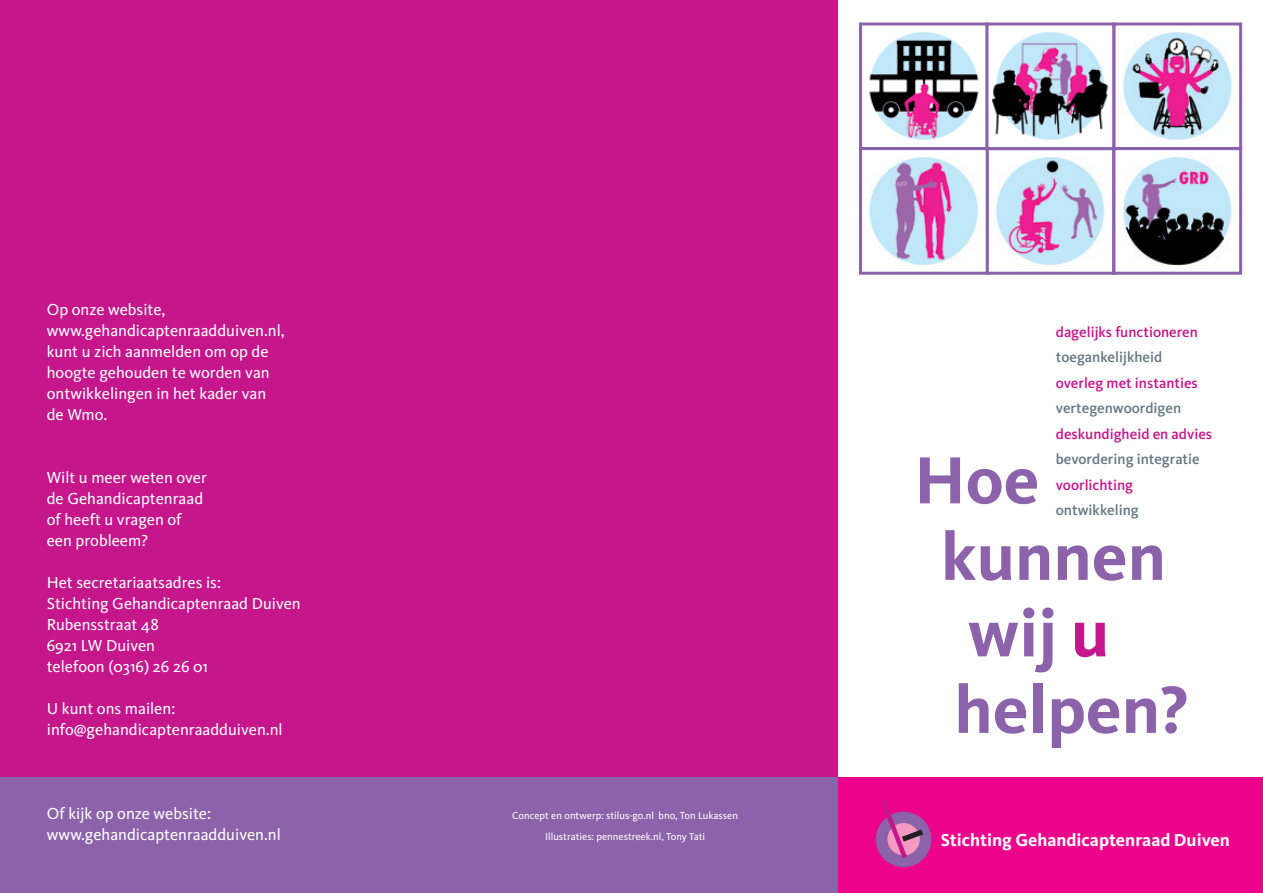
<style>
.page{position:relative;width:1263px;height:893px;background:#fff}
.page>*{position:absolute;margin:0;border:0;box-sizing:border-box;transform-origin:0 0}
.t1{font:700 69px "Kievit";color:#8c62aa}
.t2{font:700 18px "Kievit";color:#fff}
.t3{font:16.5px "Kievit";color:#fff}
.t4{font:500 15px "Kievit";color:#c5168c}
.t5{font:500 15px "Kievit";color:#647882}
.credit{font:10.5px "Kievit";color:#fff}
.s1{color:#c5168c}
</style>
<div class="page">
<div style="left:838px;top:777px;width:425px;height:116px;background:#ed028c"></div>
<div style="left:0;top:0;width:838px;height:788px;background:#c5168c"></div>
<div style="left:0;top:777px;width:838px;height:116px;background:#8c62aa"></div>
<div style="left:876px;top:812px;width:55px;height:55px;background:#8c62aa;border-radius:50%"></div>
<div style="left:876px;top:812px;width:55px;height:55px;border:1px solid #8c62aa;border-radius:50%"></div>
<svg style="left:881px;top:800px;width:41px;height:58px"></svg>
<img style="left:869px;top:32px;width:110px;height:108px">
<div style="left:859px;top:23px;width:130px;height:127px;border:3px solid #8c62aa"></div>
<img style="left:1123px;top:32px;width:109px;height:108px">
<div style="left:1112px;top:23px;width:130px;height:127px;border:3px solid #8c62aa"></div>
<img style="left:996px;top:156px;width:109px;height:109px">
<div style="left:985px;top:147px;width:130px;height:128px;border:3px solid #8c62aa"></div>
<img style="left:1123px;top:157px;width:109px;height:109px">
<div style="left:1112px;top:147px;width:130px;height:128px;border:3px solid #8c62aa"></div>
<img style="left:991px;top:32px;width:117px;height:108px">
<div style="left:985px;top:23px;width:130px;height:127px;border:3px solid #8c62aa"></div>
<img style="left:869px;top:157px;width:110px;height:108px">
<div style="left:859px;top:147px;width:130px;height:128px;border:3px solid #8c62aa"></div>
<p class="t3" style="left:47px;top:299px;width:120px">Op onze website,</p>
<p class="t3" style="left:47px;top:320px;width:239px">www.gehandicaptenraadduiven.nl,</p>
<p class="t3" style="left:47px;top:341px;width:223px">kunt u zich aanmelden om op de</p>
<p class="t3" style="left:47px;top:362px;width:224px">hoogte gehouden te worden van</p>
<p class="t3" style="left:47px;top:383px;width:221px">ontwikkelingen in het kader van</p>
<p class="t3" style="left:47px;top:404px;width:62px">de Wmo.</p>
<p class="t3" style="left:47px;top:467px;width:162px">Wilt u meer weten over</p>
<p class="t3" style="left:47px;top:488px;width:158px">de Gehandicaptenraad</p>
<p class="t3" style="left:47px;top:509px;width:136px">of heeft u vragen of</p>
<p class="t3" style="left:47px;top:530px;width:103px">een probleem?</p>
<p class="t3" style="left:47px;top:572px;width:176px">Het secretariaatsadres is:</p>
<p class="t3" style="left:47px;top:593px;width:255px">Stichting Gehandicaptenraad Duiven</p>
<p class="t3" style="left:47px;top:614px;width:114px">Rubensstraat 48</p>
<p class="t3" style="left:47px;top:635px;width:110px">6921 LW Duiven</p>
<p class="t3" style="left:47px;top:656px;width:163px">telefoon (0316) 26 26 01</p>
<p class="t3" style="left:47px;top:698px;width:130px">U kunt ons mailen:</p>
<p class="t3" style="left:47px;top:719px;width:237px">info@gehandicaptenraadduiven.nl</p>
<p class="t3" style="left:47px;top:803px;width:166px">Of kijk op onze website:</p>
<p class="t3" style="left:47px;top:824px;width:235px">www.gehandicaptenraadduiven.nl</p>
<p class="credit" style="left:512px;top:809px;width:227px">Concept en ontwerp: stilus-go.nl bno, Ton Lukassen</p>
<p class="credit" style="left:545px;top:830px;width:162px">Illustraties: pennestreek.nl, Tony Tati</p>
<p class="t4" style="left:1056px;top:322px;width:144px">dagelijks functioneren</p>
<p class="t5" style="left:1056px;top:348px;width:108px">toegankelijkheid</p>
<p class="t4" style="left:1056px;top:373px;width:144px">overleg met instanties</p>
<p class="t5" style="left:1056px;top:399px;width:127px">vertegenwoordigen</p>
<p class="t4" style="left:1056px;top:424px;width:158px">deskundigheid en advies</p>
<p class="t5" style="left:1056px;top:450px;width:145px">bevordering integratie</p>
<p class="t4" style="left:1056px;top:475px;width:79px">voorlichting</p>
<p class="t5" style="left:1056px;top:501px;width:84px">ontwikkeling</p>
<p class="t1" style="left:914px;top:438px;width:127px">Hoe</p>
<p class="t1" style="left:941px;top:515px;width:226px">kunnen</p>
<p class="t1" style="left:968px;top:591px;width:143px">wij <span class="s1">u</span></p>
<p class="t1" style="left:954px;top:668px;width:236px">helpen?</p>
<p class="t2" style="left:941px;top:829px;width:291px">Stichting Gehandicaptenraad Duiven</p>
</div>
